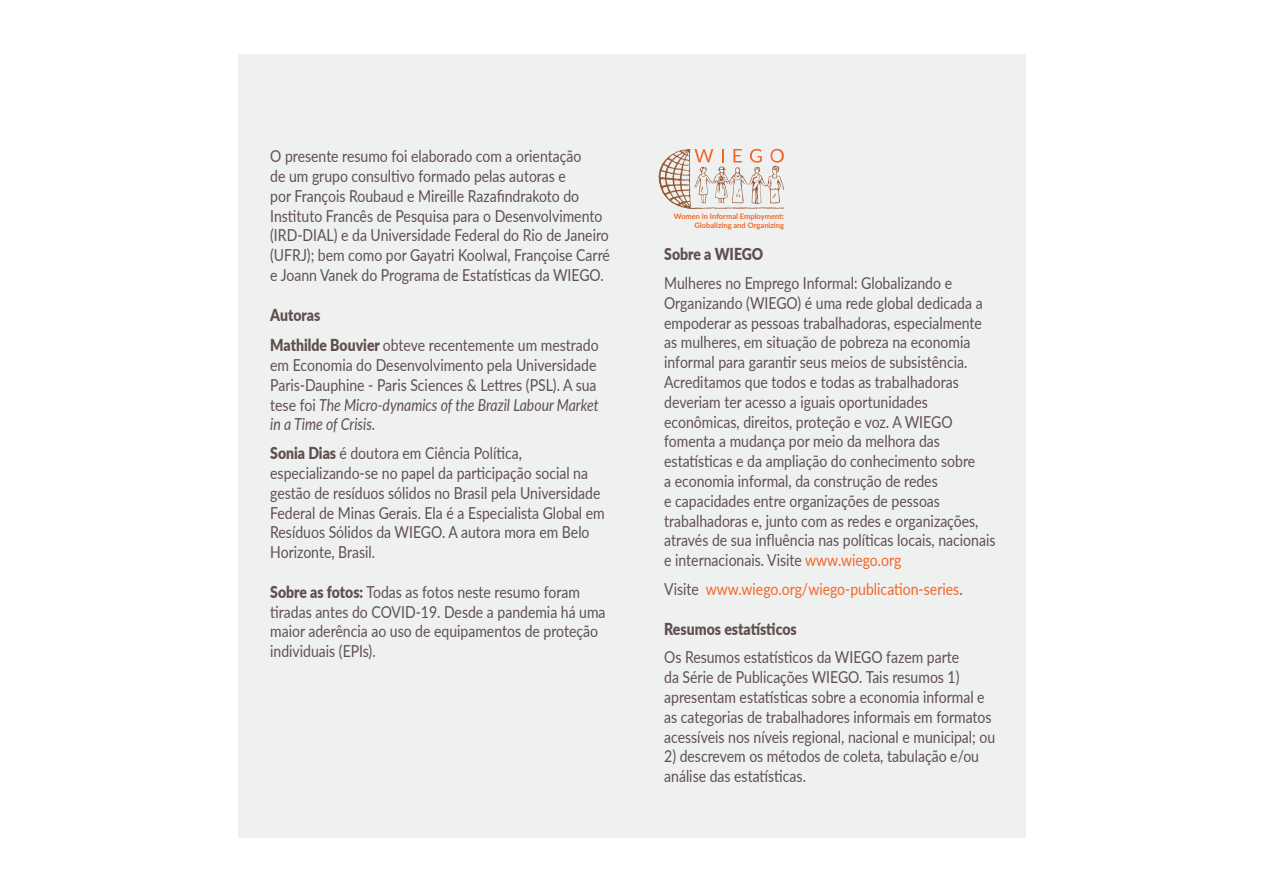
<style>
.page{position:relative;width:1263px;height:893px;background:#fff}
.page>*{position:absolute;margin:0;border:0;box-sizing:border-box;transform-origin:0 0}
.t1{font:16.5px/19.8px "Lato";color:#5f504e;scale:.85 1}
.t2{font:16.5px "Lato";color:#f36624;scale:.85 1}
.t3{font:900 16.5px "Lato";color:#5f504e;scale:.85 1}
.t4{font:700 7.5px/9px "Lato";color:#f36624;text-align:right}
.s1{font-weight:900}
.s2{font-style:italic}
.s3{color:#f36624}
.s4{color:#5f504e}
</style>
<div class="page">
<div style="left:238px;top:54px;width:788px;height:783px;background:#eff0f0"></div>
<svg style="left:658px;top:149px;width:126px;height:60px"></svg>
<p class="t1" style="left:270px;top:146px;width:401px">O presente resumo foi elaborado com a orientação<br>de um grupo consultivo formado pelas autoras e<br>por François Roubaud e Mireille Razafindrakoto do Instituto Francês de Pesquisa para o Desenvolvimento (IRD-DIAL) e da Universidade Federal do Rio de Janeiro (UFRJ); bem como por Gayatri Koolwal, Françoise Carré e Joann Vanek do Programa de Estatísticas da WIEGO.</p>
<p class="t3" style="left:270px;top:302px;width:60px">Autoras</p>
<p class="t1" style="left:270px;top:335px;width:388px"><span class="s1">Mathilde Bouvier</span> obteve recentemente um mestrado em Economia do Desenvolvimento pela Universidade Paris-Dauphine - Paris Sciences &amp; Lettres (PSL). A sua tese foi <span class="s2">The Micro-dynamics of the Brazil Labour Market in a Time of Crisis.</span></p>
<p class="t1" style="left:270px;top:443px;width:395px"><span class="s1">Sonia Dias</span> é doutora em Ciência Política, especializando-se no papel da participação social na gestão de resíduos sólidos no Brasil pela Universidade Federal de Minas Gerais. Ela é a Especialista Global em Resíduos Sólidos da WIEGO. A autora mora em Belo Horizonte, Brasil.</p>
<p class="t1" style="left:270px;top:581px;width:396px"><span class="s1">Sobre as fotos:</span> Todas as fotos neste resumo foram tiradas antes do COVID-19. Desde a pandemia há uma maior aderência ao uso de equipamentos de proteção individuais (EPIs).</p>
<p class="t4" style="left:674px;top:211px;width:112px">Women in Informal Employment:<br>Globalizing and Organizing</p>
<p class="t3" style="left:664px;top:242px;width:118px">Sobre a WIEGO</p>
<p class="t1" style="left:664px;top:272px;width:391px">Mulheres no Emprego Informal: Globalizando e Organizando (WIEGO) é uma rede global dedicada a empoderar as pessoas trabalhadoras, especialmente as mulheres, em situação de pobreza na economia informal para garantir seus meios de subsistência.<br>Acreditamos que todos e todas as trabalhadoras deveriam ter acesso a iguais oportunidades econômicas, direitos, proteção e voz. A WIEGO fomenta a mudança por meio da melhora das estatísticas e da ampliação do conhecimento sobre<br>a economia informal, da construção de redes<br>e capacidades entre organizações de pessoas trabalhadoras e, junto com as redes e organizações, através de sua influência nas políticas locais, nacionais e internacionais. Visite <span class="s3">www.wiego.org</span></p>
<p class="t2" style="left:664px;top:577px;width:353px"><span class="s4">Visite</span> www.wiego.org/wiego-publication-series<span class="s4">.</span></p>
<p class="t3" style="left:664px;top:616px;width:157px">Resumos estatísticos</p>
<p class="t1" style="left:664px;top:647px;width:391px">Os Resumos estatísticos da WIEGO fazem parte<br>da Série de Publicações WIEGO. Tais resumos 1) apresentam estatísticas sobre a economia informal e as categorias de trabalhadores informais em formatos acessíveis nos níveis regional, nacional e municipal; ou</p>
<p class="t1" style="left:664px;top:746px;width:372px">2) descrevem os métodos de coleta, tabulação e/ou análise das estatísticas.</p>
</div>
